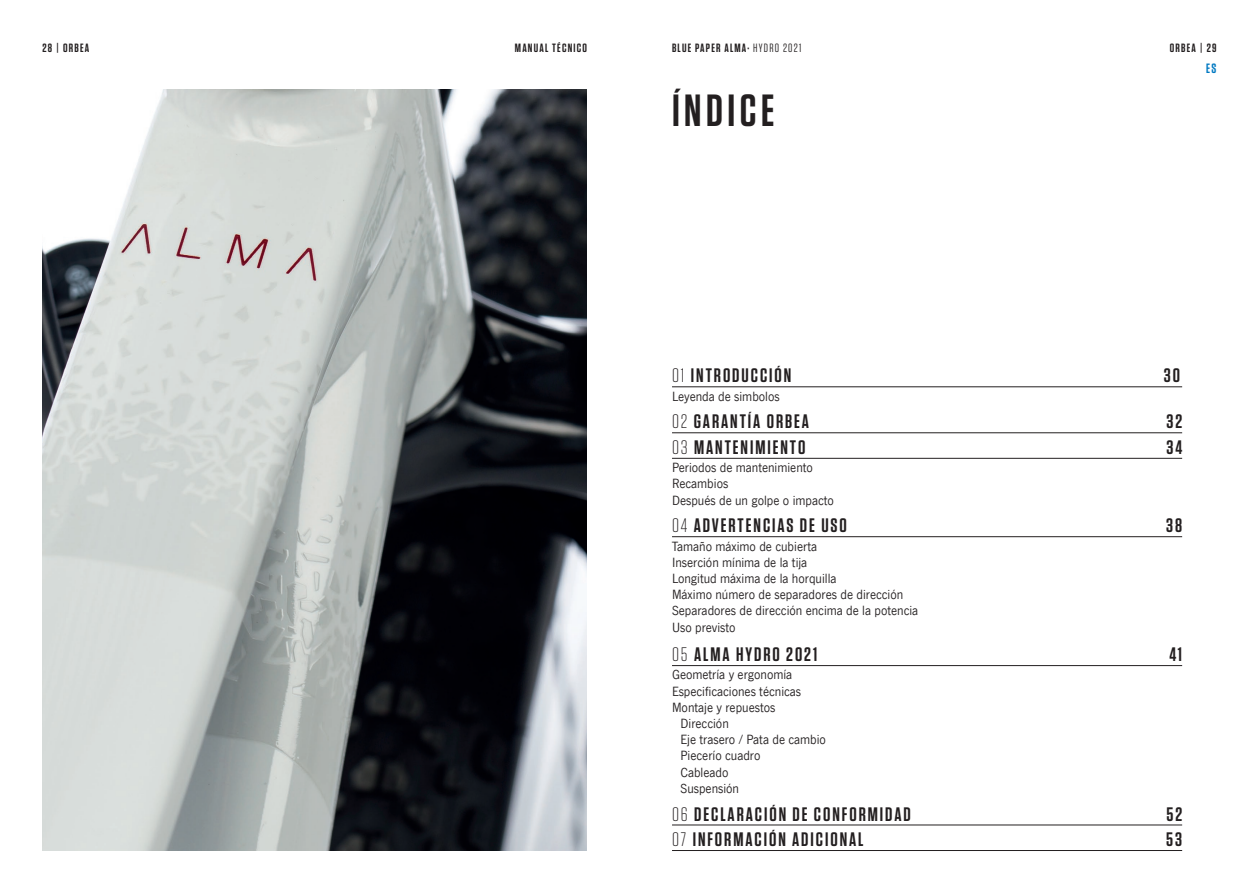
<style>
.page{position:relative;width:1259px;height:893px;background:#fff}
.page>*{position:absolute;margin:0;border:0;box-sizing:border-box;transform-origin:0 0}
.t1{font:600 45px "Tungsten";letter-spacing:.1em;color:#231f20}
.t2{font:600 19.5px "Tungsten";letter-spacing:.1em;color:#231f20}
.t3{font:13.5px/16.2px "News Gothic Com";color:#231f20}
.t4{font:600 13.5px "Tungsten";color:#0079c2}
.t5{font:600 12px "Tungsten";letter-spacing:.1em;color:#231f20}
.s1{font-weight:400}
.s2{font-weight:300}
</style>
<div class="page">
<hr style="left:672px;top:387px;width:510px;height:1px;background:#231f20">
<hr style="left:672px;top:432px;width:510px;height:1px;background:#231f20">
<hr style="left:672px;top:458px;width:510px;height:1px;background:#231f20">
<hr style="left:672px;top:536px;width:510px;height:1px;background:#231f20">
<hr style="left:672px;top:665px;width:510px;height:1px;background:#231f20">
<hr style="left:672px;top:825px;width:510px;height:1px;background:#231f20">
<hr style="left:672px;top:850px;width:510px;height:1px;background:#231f20">
<img style="left:43px;top:89px;width:544px;height:761px">
<p class="t5" style="left:43px;top:42px;width:48px">28 | ORBEA</p>
<p class="t5" style="left:515px;top:42px;width:73px">MANUAL TÉCNICO</p>
<p class="t5" style="left:672px;top:42px;width:131px">BLUE PAPER ALMA· <span class="s1">HYDRO 2021</span></p>
<p class="t5" style="left:1169px;top:42px;width:48px">ORBEA | 29</p>
<p class="t4" style="left:1206px;top:61px;width:12px">ES</p>
<h1 class="t1" style="left:672px;top:87px;width:104px">ÍNDICE</h1>
<h2 class="t2" style="left:672px;top:365px;width:121px"><span class="s2">01</span> INTRODUCCIÓN</h2>
<h2 class="t2" style="left:1164px;top:365px;width:18px">30</h2>
<p class="t3" style="left:672px;top:388px;width:109px">Leyenda de simbolos</p>
<h2 class="t2" style="left:672px;top:411px;width:139px"><span class="s2">02</span> GARANTÍA ORBEA</h2>
<h2 class="t2" style="left:1166px;top:411px;width:17px">32</h2>
<h2 class="t2" style="left:672px;top:437px;width:135px"><span class="s2">03</span> MANTENIMIENTO</h2>
<h2 class="t2" style="left:1166px;top:437px;width:17px">34</h2>
<p class="t3" style="left:672px;top:460px;width:163px">Periodos de mantenimiento<br>Recambios<br>Después de un golpe o impacto</p>
<h2 class="t2" style="left:672px;top:515px;width:176px"><span class="s2">04</span> ADVERTENCIAS DE USO</h2>
<h2 class="t2" style="left:1166px;top:515px;width:18px">38</h2>
<p class="t3" style="left:672px;top:538px;width:248px">Tamaño máximo de cubierta<br>Inserción mínima de la tija<br>Longitud máxima de la horquilla<br>Máximo número de separadores de dirección<br>Separadores de dirección encima de la potencia<br>Uso previsto</p>
<h2 class="t2" style="left:672px;top:644px;width:147px"><span class="s2">05</span> ALMA HYDRO 2021</h2>
<h2 class="t2" style="left:1169px;top:644px;width:14px">41</h2>
<p class="t3" style="left:672px;top:667px;width:122px">Geometría y ergonomía</p>
<p class="t3" style="left:672px;top:683px;width:131px">Especificaciones técnicas</p>
<p class="t3" style="left:672px;top:699px;width:105px">Montaje y repuestos</p>
<p class="t3" style="left:680px;top:716px;width:50px">Dirección</p>
<p class="t3" style="left:680px;top:732px;width:147px">Eje trasero / Pata de cambio</p>
<p class="t3" style="left:680px;top:748px;width:81px">Piecerío cuadro</p>
<p class="t3" style="left:680px;top:764px;width:49px">Cableado</p>
<p class="t3" style="left:680px;top:780px;width:60px">Suspensión</p>
<h2 class="t2" style="left:672px;top:803px;width:240px"><span class="s2">06</span> DECLARACIÓN DE CONFORMIDAD</h2>
<h2 class="t2" style="left:1166px;top:803px;width:17px">52</h2>
<h2 class="t2" style="left:672px;top:829px;width:193px"><span class="s2">07</span> INFORMACIÓN ADICIONAL</h2>
<h2 class="t2" style="left:1166px;top:829px;width:17px">53</h2>
</div>
